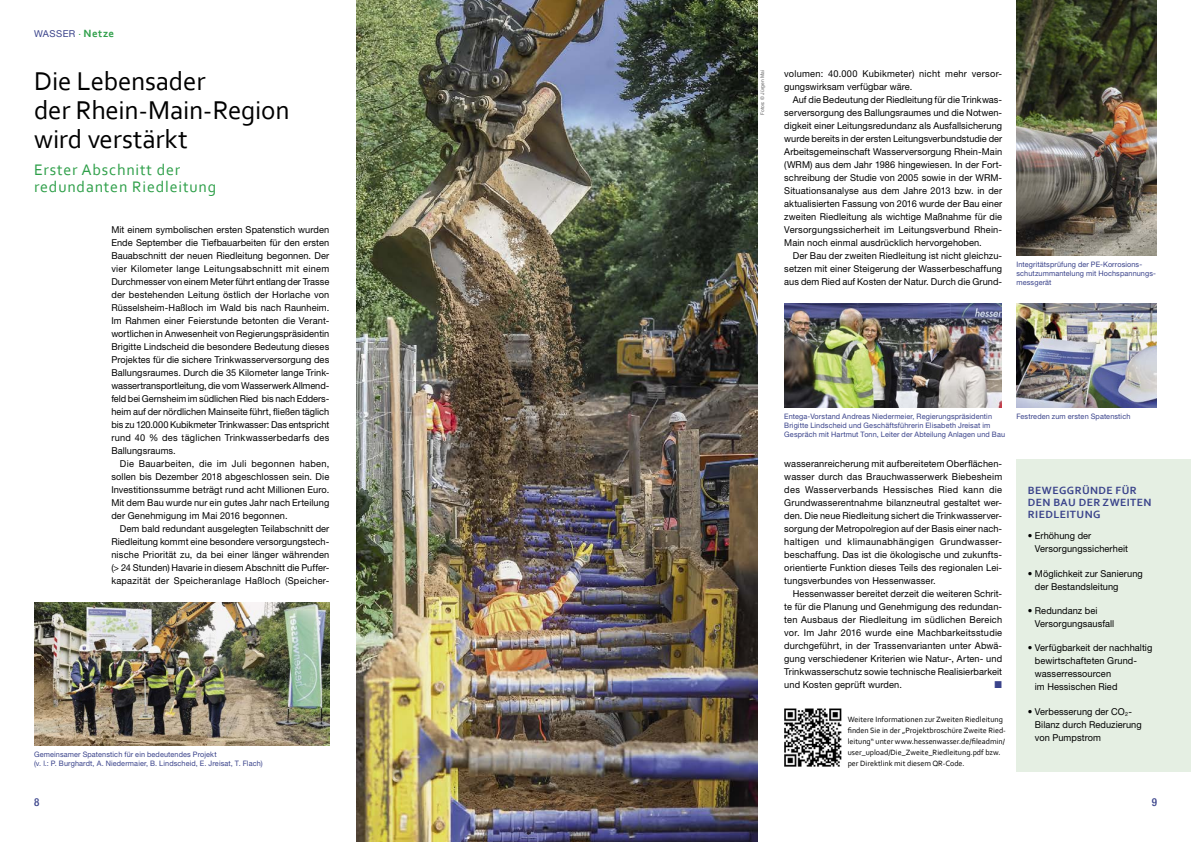
<style>
.page{position:relative;width:1191px;height:842px;background:#fff}
.page>*{position:absolute;margin:0;border:0;box-sizing:border-box;transform-origin:0 0}
.t1{font:27px/29px "Corbel";letter-spacing:-.01em;color:#000}
.t2{font:16px/17px "Corbel";letter-spacing:.05em;color:#2e9f49}
.t3{font:700 11px/12px "Corbel";letter-spacing:.04em;color:#3a438b}
.t4{font:500 condensed 11px "Helvetica Neue LT Pro";color:#3a438b}
.t5{font:9.5px/13px "Helvetica Neue";letter-spacing:.01em;color:#000;text-align:justify}
.t6{font:9.5px "Helvetica Neue";letter-spacing:.04em;color:#3a438b}
.t7{font:8px/11px "Corbel";color:#000}
.t8{font:7.5px/9px "Helvetica Neue";letter-spacing:.015em;color:#3a438b}
.t9{font:5px "Helvetica Neue";letter-spacing:.025em;color:#636363}
.s1{font-family:"Corbel";font-weight:700;font-size:11px;color:#2e9f49}
</style>
<div class="page">
<img style="left:784px;top:709px;width:57px;height:57px">
<div style="left:1016px;top:460px;width:175px;height:312px;background:#e5efe3"></div>
<img style="left:356px;top:0;width:401px;height:842px">
<img style="left:1016px;top:0;width:141px;height:256px">
<img style="left:34px;top:603px;width:295px;height:143px">
<img style="left:1016px;top:304px;width:141px;height:104px">
<img style="left:784px;top:304px;width:217px;height:104px">
<p class="t6" style="left:34px;top:27px;width:82px">WASSER <sup>.</sup> <span class="s1">Netze</span></p>
<h1 class="t1" style="left:34px;top:66px;width:257px">Die Lebensader<br>der Rhein-Main-Region wird verstärkt</h1>
<h2 class="t2" style="left:34px;top:160px;width:184px">Erster Abschnitt der redundanten Riedleitung</h2>
<p class="t5" style="left:111px;top:223px;width:219px">Mit einem symbolischen ersten Spatenstich wurden Ende September die Tiefbauarbeiten für den ersten Bauabschnitt der neuen Riedleitung begonnen. Der vier Kilometer lange Leitungsabschnitt mit einem Durchmesser von einem Meter führt entlang der Trasse der bestehenden Leitung östlich der Horlache von Rüsselsheim-Haßloch im Wald bis nach Raunheim.<br>Im Rahmen einer Feierstunde betonten die Verant&shy;wortlichen in Anwesenheit von Regierungspräsidentin Brigitte Lindscheid die besondere Bedeutung dieses Projektes für die sichere Trinkwasserversorgung des Ballungsraumes. Durch die 35 Kilometer lange Trink&shy;wassertransportleitung, die vom Wasserwerk Allmend&shy;feld bei Gernsheim im südlichen Ried bis nach Edders&shy;heim auf der nördlichen Mainseite führt, fließen täglich bis zu 120.000 Kubikmeter Trinkwasser: Das entspricht rund 40 % des täglichen Trinkwasserbedarfs des Ballungsraums.</p>
<p class="t5" style="left:111px;top:457px;width:219px;text-indent:9px">Die Bauarbeiten, die im Juli begonnen haben, sollen bis Dezember 2018 abgeschlossen sein. Die Investitionssumme beträgt rund acht Millionen Euro.<br>Mit dem Bau wurde nur ein gutes Jahr nach Erteilung der Genehmigung im Mai 2016 begonnen.</p>
<p class="t5" style="left:111px;top:522px;width:219px;text-indent:9px">Dem bald redundant ausgelegten Teilabschnitt der Riedleitung kommt eine besondere versorgungstech&shy;nische Priorität zu, da bei einer länger währenden (&gt; 24 Stunden) Havarie in diesem Abschnitt die Puffer&shy;kapazität der Speicheranlage Haßloch (Speicher--</p>
<p class="t8" style="left:34px;top:750px;width:230px">Gemeinsamer Spatenstich für ein bedeutendes Projekt<br>(v. l.: P. Burghardt, A. Niedermaier, B. Lindscheid, E. Jreisat, T. Flach)</p>
<p class="t9" style="left:759px;top:115px;width:47px;rotate:-90deg">Fotos: © Jürgen Mai</p>
<p class="t5" style="left:784px;top:67px;width:219px">volumen: 40.000 Kubikmeter) nicht mehr versor&shy;gungswirksam verfügbar wäre.</p>
<p class="t5" style="left:784px;top:93px;width:219px;text-indent:9px">Auf die Bedeutung der Riedleitung für die Trinkwas&shy;serversorgung des Ballungsraumes und die Notwen&shy;digkeit einer Leitungsredundanz als Ausfallsicherung wurde bereits in der ersten Leitungsverbundstudie der Arbeitsgemeinschaft Wasserversorgung Rhein-Main (WRM) aus dem Jahr 1986 hingewiesen. In der Fort&shy;schreibung der Studie von 2005 sowie in der WRM-Situationsanalyse aus dem Jahre 2013 bzw. in der aktualisierten Fassung von 2016 wurde der Bau einer zweiten Riedleitung als wichtige Maßnahme für die Versorgungssicherheit im Leitungsverbund Rhein-Main noch einmal ausdrücklich hervorgehoben.</p>
<p class="t5" style="left:784px;top:249px;width:219px;text-indent:9px">Der Bau der zweiten Riedleitung ist nicht gleichzu&shy;setzen mit einer Steigerung der Wasserbeschaffung aus dem Ried auf Kosten der Natur. Durch die Grund-</p>
<p class="t8" style="left:1016px;top:260px;width:141px">Integritätsprüfung der PE-Korrosions&shy;schutzummantelung mit Hochspannungs&shy;messgerät</p>
<p class="t8" style="left:784px;top:412px;width:222px">Entega-Vorstand Andreas Niedermeier, Regierungspräsidentin<br>Brigitte Lindscheid und Geschäftsführerin Elisabeth Jreisat im<br>Gespräch mit Hartmut Tonn, Leiter der Abteilung Anlagen und Bau</p>
<p class="t8" style="left:1016px;top:412px;width:116px">Festreden zum ersten Spatenstich</p>
<p class="t5" style="left:784px;top:457px;width:219px">wasseranreicherung mit aufbereitetem Oberflächen&shy;wasser durch das Brauchwasserwerk Biebesheim des Wasserverbands Hessisches Ried kann die Grundwasserentnahme bilanzneutral gestaltet wer&shy;den. Die neue Riedleitung sichert die Trinkwasserver&shy;sorgung der Metropolregion auf der Basis einer nach&shy;haltigen und klimaunabhängigen Grundwasser&shy;beschaffung. Das ist die ökologische und zukunfts&shy;orientierte Funktion dieses Teils des regionalen Lei&shy;tungsverbundes von Hessenwasser.</p>
<p class="t5" style="left:784px;top:587px;width:219px;text-indent:9px">Hessenwasser bereitet derzeit die weiteren Schrit&shy;te für die Planung und Genehmigung des redundan&shy;ten Ausbaus der Riedleitung im südlichen Bereich vor. Im Jahr 2016 wurde eine Machbarkeitsstudie durchgeführt, in der Trassenvarianten unter Abwä&shy;gung verschiedener Kriterien wie Natur-, Arten- und Trinkwasserschutz sowie technische Realisierbarkeit und Kosten geprüft wurden.</p>
<p class="t7" style="left:847px;top:714px;width:160px">Weitere Informationen zur Zweiten Riedleitung finden Sie in der „Projektbroschüre Zweite Ried&shy;leitung“ unter www.hessenwasser.de/fileadmin/ user_upload/Die_Zweite_Riedleitung.pdf bzw. per Direktlink mit diesem QR-Code.</p>
<p class="t3" style="left:1028px;top:484px;width:125px">BEWEGGRÜNDE FÜR<br>DEN BAU DER ZWEITEN<br>RIEDLEITUNG</p>
<p class="t5" style="left:1035px;top:529px;width:95px;text-indent:-7px">• Erhöhung der<br>Versorgungssicherheit</p>
<p class="t5" style="left:1035px;top:566px;width:109px;text-indent:-7px">• Möglichkeit zur Sanierung der Bestandsleitung</p>
<p class="t5" style="left:1035px;top:604px;width:81px;text-indent:-7px">• Redundanz bei<br>Versorgungsausfall</p>
<p class="t5" style="left:1035px;top:641px;width:119px;text-align:left;text-indent:-7px">• Verfügbarkeit der nachhaltig bewirtschafteten Grund&shy;wasserressourcen<br>im Hessischen Ried</p>
<p class="t5" style="left:1035px;top:705px;width:108px;text-align:left;text-indent:-7px">• Verbesserung der CO<sub>2</sub>-<br>Bilanz durch Reduzierung von Pumpstrom</p>
<p class="t4" style="left:34px;top:795px;width:7px">8</p>
<p class="t4" style="left:1151px;top:795px;width:7px">9</p>
</div>
